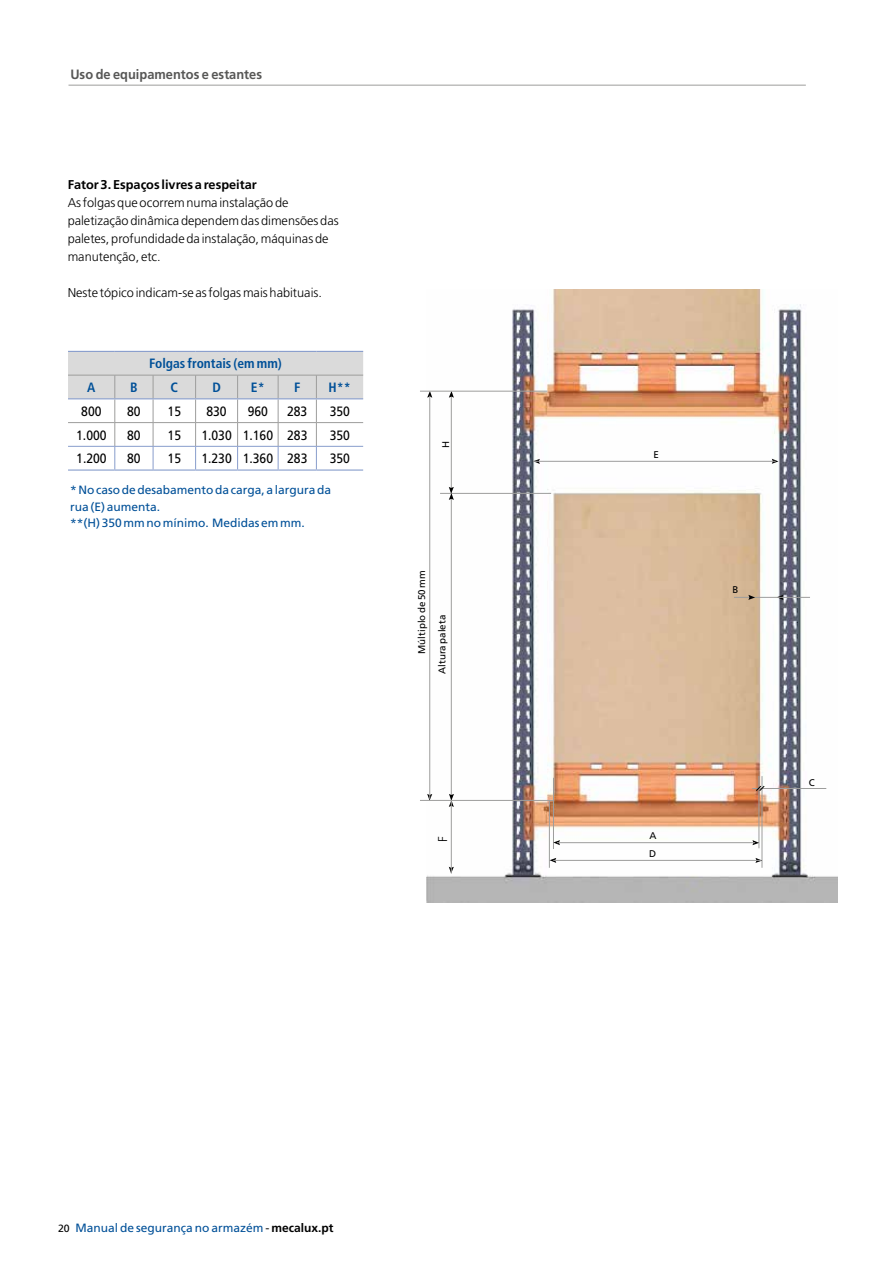
<style>
.page{position:relative;width:893px;height:1263px;background:#fff}
.page>*{position:absolute;margin:0;border:0;box-sizing:border-box;transform-origin:0 0}
.t1{font:13.5px "Frutiger LT Std";color:#000;scale:.9 1}
.t2{font:700 condensed 13.5px "Frutiger LT Std";color:#005098}
.t3{font:700 13.5px "Frutiger LT Std";color:#575756;scale:.95 1}
.t4{font:300 12.75px/18px "Frutiger LT Std";color:#000}
.t5{font:700 12.75px "Frutiger LT Std";color:#000}
.t6{font:12px/16.5px "Frutiger LT Std";color:#005098}
.t7{font:9.75px/18px "Frutiger LT Std";color:#000}
.s1{font-size:10.5px;color:#000}
.s2{color:#000}
.s3{font-weight:700;color:#000}
</style>
<div class="page">
<hr style="left:68px;top:85px;width:738px;height:1px;background:#9d9d9c">
<svg style="left:68px;top:352px;width:295px;height:117px"></svg>
<hr style="left:68px;top:469px;width:47px;height:2px;background:#889dcc">
<hr style="left:115px;top:469px;width:38px;height:2px;background:#889dcc">
<hr style="left:153px;top:469px;width:43px;height:2px;background:#889dcc">
<hr style="left:196px;top:469px;width:42px;height:2px;background:#889dcc">
<hr style="left:238px;top:469px;width:40px;height:2px;background:#889dcc">
<hr style="left:278px;top:469px;width:38px;height:2px;background:#889dcc">
<hr style="left:316px;top:469px;width:47px;height:2px;background:#889dcc">
<hr style="left:68px;top:351px;width:47px;height:1px;background:#889dcc">
<hr style="left:115px;top:351px;width:38px;height:1px;background:#889dcc">
<hr style="left:153px;top:351px;width:43px;height:1px;background:#889dcc">
<hr style="left:196px;top:351px;width:42px;height:1px;background:#889dcc">
<hr style="left:238px;top:351px;width:40px;height:1px;background:#889dcc">
<hr style="left:278px;top:351px;width:38px;height:1px;background:#889dcc">
<hr style="left:316px;top:351px;width:47px;height:1px;background:#889dcc">
<hr style="left:68px;top:398px;width:47px;height:1px;background:#889dcc">
<hr style="left:115px;top:398px;width:38px;height:1px;background:#889dcc">
<hr style="left:153px;top:398px;width:43px;height:1px;background:#889dcc">
<hr style="left:196px;top:398px;width:42px;height:1px;background:#889dcc">
<hr style="left:238px;top:398px;width:40px;height:1px;background:#889dcc">
<hr style="left:278px;top:398px;width:38px;height:1px;background:#889dcc">
<hr style="left:316px;top:398px;width:47px;height:1px;background:#889dcc">
<img style="left:426px;top:289px;width:411px;height:613px">
<hr style="left:759px;top:776px;width:1px;height:72px;background:#9d9d9c">
<hr style="left:553px;top:778px;width:1px;height:71px;background:#9d9d9c">
<hr style="left:549px;top:800px;width:1px;height:68px;background:#9d9d9c">
<hr style="left:762px;top:776px;width:1px;height:92px;background:#9d9d9c">
<hr style="left:440px;top:493px;width:111px;height:1px;background:#9d9d9c">
<svg style="left:772px;top:459px;width:6px;height:5px"></svg>
<svg style="left:533px;top:459px;width:7px;height:5px"></svg>
<hr style="left:533px;top:461px;width:243px;height:1px;background:#9d9d9c">
<svg style="left:777px;top:595px;width:6px;height:5px"></svg>
<hr style="left:734px;top:597px;width:76px;height:1px;background:#9d9d9c">
<svg style="left:748px;top:595px;width:7px;height:5px"></svg>
<svg style="left:752px;top:840px;width:7px;height:5px"></svg>
<svg style="left:755px;top:858px;width:7px;height:5px"></svg>
<svg style="left:553px;top:840px;width:7px;height:5px"></svg>
<svg style="left:550px;top:858px;width:6px;height:5px"></svg>
<hr style="left:557px;top:842px;width:198px;height:1px;background:#9d9d9c">
<hr style="left:553px;top:860px;width:208px;height:1px;background:#9d9d9c">
<svg style="left:449px;top:867px;width:5px;height:6px"></svg>
<hr style="left:451px;top:396px;width:1px;height:477px;background:#9d9d9c">
<svg style="left:449px;top:794px;width:5px;height:13px"></svg>
<svg style="left:449px;top:487px;width:5px;height:13px"></svg>
<svg style="left:449px;top:392px;width:5px;height:6px"></svg>
<svg style="left:427px;top:794px;width:5px;height:6px"></svg>
<svg style="left:427px;top:392px;width:5px;height:6px"></svg>
<hr style="left:429px;top:396px;width:1px;height:403px;background:#9d9d9c">
<hr style="left:420px;top:800px;width:133px;height:1px;background:#9d9d9c">
<hr style="left:420px;top:391px;width:127px;height:1px;background:#9d9d9c">
<hr style="left:752px;top:788px;width:74px;height:1px;background:#9d9d9c">
<svg style="left:756px;top:786px;width:9px;height:5px"></svg>
<p class="t3" style="left:70px;top:66px;width:203px">Uso de equipamentos e estantes</p>
<p class="t5" style="left:68px;top:177px;width:191px">Fator 3. Espaços livres a respeitar</p>
<p class="t4" style="left:68px;top:194px;width:272px">As folgas que ocorrem numa instalação de paletização dinâmica dependem das dimensões das paletes, profundidade da instalação, máquinas de manutenção, etc.</p>
<p class="t4" style="left:68px;top:284px;width:256px">Neste tópico indicam-se as folgas mais habituais.</p>
<p class="t2" style="left:149px;top:356px;width:134px">Folgas frontais (em mm)</p>
<p class="t2" style="left:87px;top:379px;width:10px">A</p>
<p class="t2" style="left:130px;top:379px;width:9px">B</p>
<p class="t2" style="left:171px;top:379px;width:9px">C</p>
<p class="t2" style="left:212px;top:379px;width:10px">D</p>
<p class="t2" style="left:251px;top:379px;width:15px">E*</p>
<p class="t2" style="left:294px;top:379px;width:8px">F</p>
<p class="t2" style="left:329px;top:379px;width:24px">H**</p>
<p class="t1" style="left:81px;top:403px;width:24px">800</p>
<p class="t1" style="left:127px;top:403px;width:17px">80</p>
<p class="t1" style="left:168px;top:403px;width:17px">15</p>
<p class="t1" style="left:206px;top:403px;width:24px">830</p>
<p class="t1" style="left:248px;top:403px;width:24px">960</p>
<p class="t1" style="left:287px;top:403px;width:24px">283</p>
<p class="t1" style="left:330px;top:403px;width:24px">350</p>
<p class="t1" style="left:76px;top:427px;width:35px">1.000</p>
<p class="t1" style="left:127px;top:427px;width:17px">80</p>
<p class="t1" style="left:168px;top:427px;width:17px">15</p>
<p class="t1" style="left:201px;top:427px;width:119px">1.030 1.160 283</p>
<p class="t1" style="left:330px;top:427px;width:24px">350</p>
<p class="t1" style="left:76px;top:451px;width:35px">1.200</p>
<p class="t1" style="left:127px;top:451px;width:17px">80</p>
<p class="t1" style="left:168px;top:451px;width:17px">15</p>
<p class="t1" style="left:201px;top:451px;width:119px">1.230 1.360 283</p>
<p class="t1" style="left:330px;top:451px;width:24px">350</p>
<p class="t6" style="left:70px;top:482px;width:263px">* No caso de desabamento da carga, a largura da rua (E) aumenta.<br>**(H) 350 mm no mínimo. Medidas em mm.</p>
<p class="t7" style="left:437px;top:448px;width:9px;rotate:-90deg">H</p>
<p class="t7" style="left:413px;top:654px;width:85px;rotate:-90deg">Múltiplo de 50 mm</p>
<p class="t7" style="left:433px;top:674px;width:60px;rotate:-90deg">Altura paleta</p>
<p class="t4" style="left:434px;top:842px;width:7px;rotate:-90deg">F</p>
<p class="t6" style="left:58px;top:1220px;width:277px"><span class="s1">20</span> Manual de segurança no armazém <span class="s2">-</span> <span class="s3">mecalux.pt</span></p>
<p class="t7" style="left:653px;top:446px;width:7px">E</p>
<p class="t7" style="left:649px;top:827px;width:9px">A<br>D</p>
<p class="t7" style="left:732px;top:580px;width:7px">B</p>
<p class="t7" style="left:809px;top:773px;width:7px">C</p>
</div>
